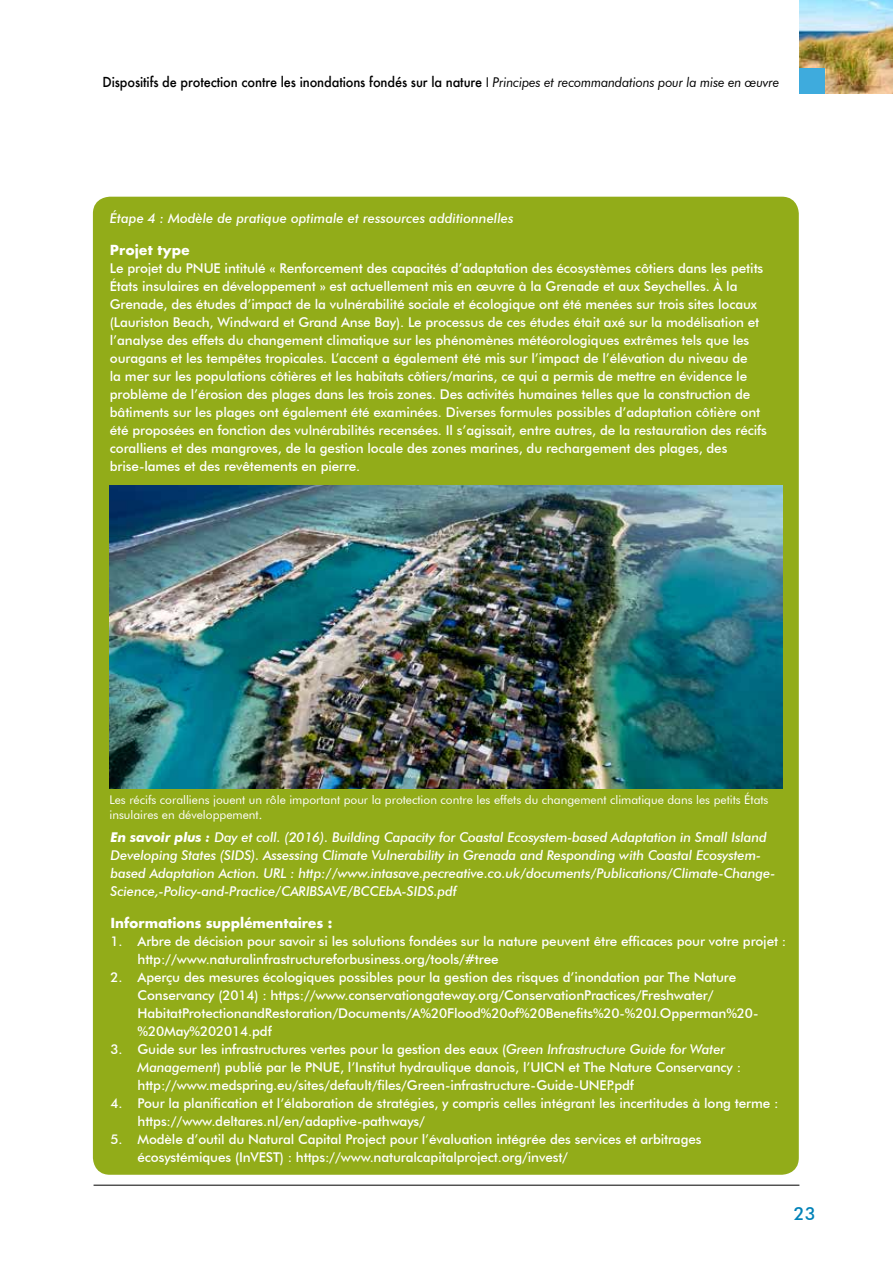
<style>
.page{position:relative;width:893px;height:1263px;background:#fff}
.page>*{position:absolute;margin:0;border:0;box-sizing:border-box;transform-origin:0 0}
.t1{font:500 18px "Futura BT";color:#0082b8}
.t2{font:500 13.5px/18px "Futura BT";letter-spacing:-.01em;color:#fff}
.t3{font:italic 500 13.5px/18px "Futura BT";letter-spacing:-.01em;color:#fff}
.t4{font:500 13.5px "Futura";letter-spacing:-.01em;color:#000;scale:.95 1}
.t5{font:700 13.5px "Futura";letter-spacing:-.01em;color:#fff}
.t6{font:12px/15px "Futura BT";color:#fff}
.s1{font-family:"Futura BT";font-weight:400}
.s2{font-family:"Futura BT";font-weight:400;font-style:italic}
.s3{font-weight:700}
.s4{font-style:italic}
</style>
<div class="page">
<div style="left:93px;top:197px;width:706px;height:978px;background:#92ac19;border-radius:17px"></div>
<img style="left:110px;top:485px;width:672px;height:304px">
<hr style="left:94px;top:1185px;width:705px;height:1px;background:#000">
<img style="left:799px;top:0;width:94px;height:94px">
<div style="left:799px;top:69px;width:25px;height:25px;background:#3eabdd"></div>
<p class="t4" style="left:103px;top:73px;width:714px">Dispositifs de protection contre les inondations fondés sur la nature <span class="s1">I</span> <span class="s2">Principes et recommandations pour la mise en œuvre</span></p>
<p class="t3" style="left:110px;top:209px;width:405px">Étape 4 : Modèle de pratique optimale et ressources additionnelles</p>
<p class="t5" style="left:110px;top:240px;width:82px">Projet type</p>
<p class="t2" style="left:110px;top:259px;width:658px">Le projet du PNUE intitulé « Renforcement des capacités d’adaptation des écosystèmes côtiers dans les petits États insulaires en développement » est actuellement mis en œuvre à la Grenade et aux Seychelles. À la Grenade, des études d’impact de la vulnérabilité sociale et écologique ont été menées sur trois sites locaux (Lauriston Beach, Windward et Grand Anse Bay). Le processus de ces études était axé sur la modélisation et l’analyse des effets du changement climatique sur les phénomènes météorologiques extrêmes tels que les ouragans et les tempêtes tropicales. L’accent a également été mis sur l’impact de l’élévation du niveau de<br>la mer sur les populations côtières et les habitats côtiers/marins, ce qui a permis de mettre en évidence le problème de l’érosion des plages dans les trois zones. Des activités humaines telles que la construction de bâtiments sur les plages ont également été examinées. Diverses formules possibles d’adaptation côtière ont été proposées en fonction des vulnérabilités recensées. Il s’agissait, entre autres, de la restauration des récifs coralliens et des mangroves, de la gestion locale des zones marines, du rechargement des plages, des brise-lames et des revêtements en pierre.</p>
<p class="t6" style="left:109px;top:792px;width:660px">Les récifs coralliens jouent un rôle important pour la protection contre les effets du changement climatique dans les petits États insulaires en développement.</p>
<p class="t3" style="left:111px;top:828px;width:666px"><span class="s3">En savoir plus :</span> Day et coll. (2016). Building Capacity for Coastal Ecosystem-based Adaptation in Small Island Developing States (SIDS). Assessing Climate Vulnerability in Grenada and Responding with Coastal Ecosystem&shy;based Adaptation Action. URL : http://www.intasave.pecreative.co.uk/documents/Publications/Climate-Change-Science,-Policy-and-Practice/CARIBSAVE/BCCEbA-SIDS.pdf</p>
<p class="t5" style="left:111px;top:913px;width:223px">Informations supplémentaires :</p>
<p class="t2" style="left:138px;top:932px;width:650px;text-indent:-27px">1. Arbre de décision pour savoir si les solutions fondées sur la nature peuvent être efficaces pour votre projet : http://www.naturalinfrastructureforbusiness.org/tools/#tree</p>
<p class="t2" style="left:138px;top:968px;width:622px;text-indent:-27px">2. Aperçu des mesures écologiques possibles pour la gestion des risques d’inondation par The Nature Conservancy (2014) : https://www.conservationgateway.org/ConservationPractices/Freshwater/ HabitatProtectionandRestoration/Documents/A%20Flood%20of%20Benefits%20-%20J.Opperman%20- %20May%202014.pdf</p>
<p class="t2" style="left:138px;top:1040px;width:605px;text-indent:-27px">3. Guide sur les infrastructures vertes pour la gestion des eaux (<span class="s4">Green Infrastructure Guide for Water<br>Management</span>) publié par le PNUE, l’Institut hydraulique danois, l’UICN et The Nature Conservancy : http://www.medspring.eu/sites/default/files/Green-infrastructure-Guide-UNEP.pdf</p>
<p class="t2" style="left:138px;top:1094px;width:642px;text-indent:-27px">4. Pour la planification et l’élaboration de stratégies, y compris celles intégrant les incertitudes à long terme : https://www.deltares.nl/en/adaptive-pathways/</p>
<p class="t2" style="left:138px;top:1130px;width:565px;text-indent:-27px">5. Modèle d’outil du Natural Capital Project pour l’évaluation intégrée des services et arbitrages écosystémiques (InVEST) : https://www.naturalcapitalproject.org/invest/</p>
<h1 class="t1" style="left:794px;top:1202px;width:23px">23</h1>
</div>
